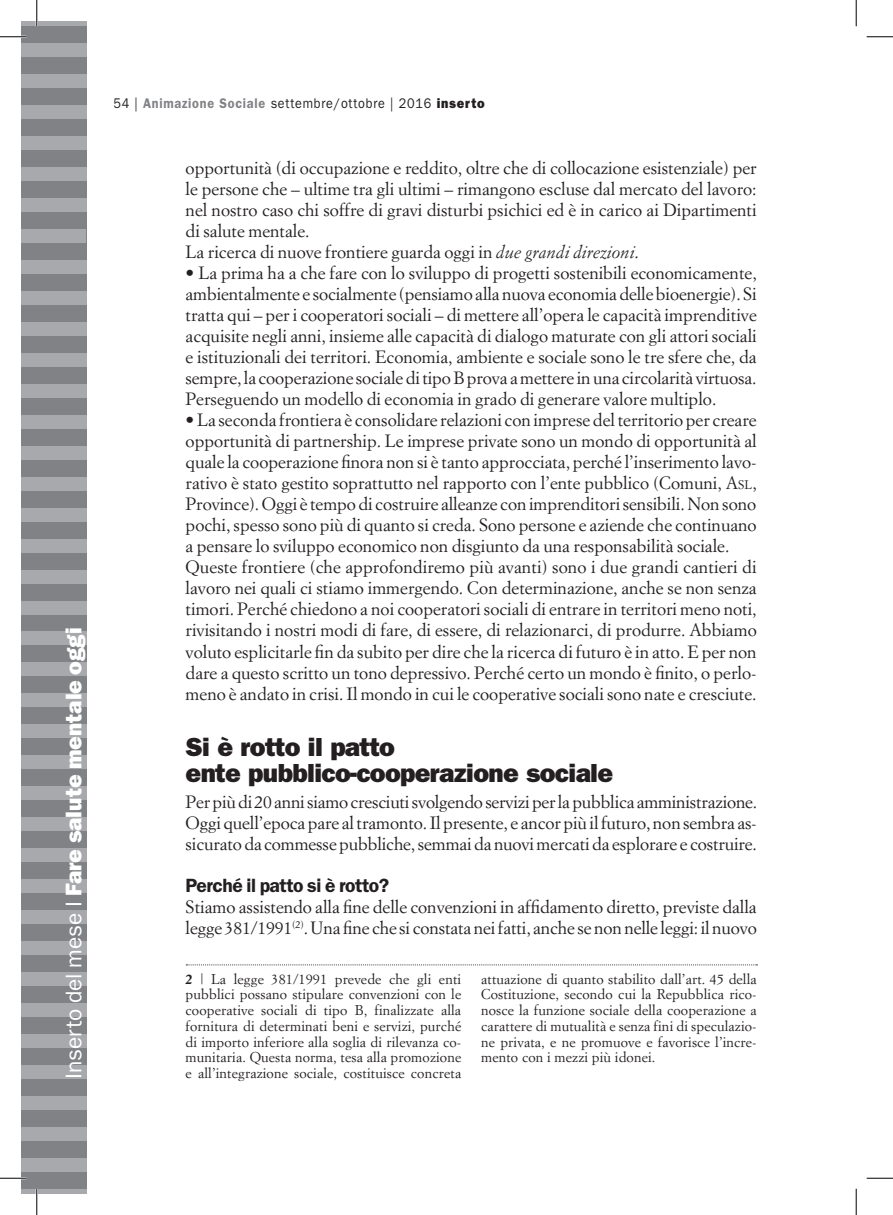
<style>
.page{position:relative;width:893px;height:1215px;background:#fff}
.page>*{position:absolute;margin:0;border:0;box-sizing:border-box;transform-origin:0 0}
.TitoloA{font:26.25px "ITC Franklin Gothic Std Hvy";letter-spacing:-.025em;color:#231f20}
.t1{font:22.75px "ITC Franklin Gothic Std Hvy";color:#fff}
.Titolo_B{font:600 19.25px "ITC Franklin Gothic Std";letter-spacing:-.025em;color:#231f20}
.Testo_base{font:17.5px/21px "Simoncini Garamond Std";color:#231f20;text-align:justify}
.note{font:14px/15.8px "Simoncini Garamond Std";letter-spacing:.01em;color:#231f20;text-align:justify}
.t2{font:14px "ITC Franklin Gothic Std";letter-spacing:.06em;color:#231f20;scale:.9 1}
.s1{font-family:"ITC Franklin Gothic Std"}
.s2{font-weight:600;color:#808285}
.s3{font-family:"ITC Franklin Gothic Std Hvy"}
.s4{font-style:italic}
.s5{font-style:inherit}
.s6{font-size:12.25px}
.s7{font-weight:700}
</style>
<div class="page">
<div style="left:22px;top:22px;width:64px;height:1171px;background:#808285"></div>
<hr style="left:22px;top:22px;width:64px;height:4px;background:#a8a9ad">
<div style="left:22px;top:43px;width:64px;height:14px;background:#a8a9ad"></div>
<div style="left:22px;top:74px;width:64px;height:14px;background:#a8a9ad"></div>
<div style="left:22px;top:105px;width:64px;height:14px;background:#a8a9ad"></div>
<div style="left:22px;top:476px;width:64px;height:14px;background:#a8a9ad"></div>
<div style="left:22px;top:817px;width:64px;height:14px;background:#a8a9ad"></div>
<div style="left:22px;top:136px;width:64px;height:14px;background:#a8a9ad"></div>
<div style="left:22px;top:507px;width:64px;height:14px;background:#a8a9ad"></div>
<div style="left:22px;top:848px;width:64px;height:14px;background:#a8a9ad"></div>
<div style="left:22px;top:167px;width:64px;height:14px;background:#a8a9ad"></div>
<div style="left:22px;top:538px;width:64px;height:14px;background:#a8a9ad"></div>
<div style="left:22px;top:879px;width:64px;height:14px;background:#a8a9ad"></div>
<div style="left:22px;top:198px;width:64px;height:13px;background:#a8a9ad"></div>
<div style="left:22px;top:229px;width:63px;height:13px;background:#a8a9ad"></div>
<div style="left:22px;top:569px;width:64px;height:14px;background:#a8a9ad"></div>
<div style="left:22px;top:910px;width:64px;height:14px;background:#a8a9ad"></div>
<div style="left:22px;top:260px;width:64px;height:13px;background:#a8a9ad"></div>
<div style="left:22px;top:600px;width:64px;height:14px;background:#a8a9ad"></div>
<div style="left:22px;top:941px;width:64px;height:14px;background:#a8a9ad"></div>
<div style="left:22px;top:291px;width:64px;height:13px;background:#a8a9ad"></div>
<div style="left:22px;top:631px;width:64px;height:14px;background:#a8a9ad"></div>
<div style="left:22px;top:972px;width:64px;height:14px;background:#a8a9ad"></div>
<div style="left:22px;top:322px;width:64px;height:13px;background:#a8a9ad"></div>
<div style="left:22px;top:662px;width:64px;height:14px;background:#a8a9ad"></div>
<div style="left:22px;top:1003px;width:64px;height:14px;background:#a8a9ad"></div>
<div style="left:22px;top:353px;width:64px;height:13px;background:#a8a9ad"></div>
<div style="left:22px;top:693px;width:64px;height:14px;background:#a8a9ad"></div>
<div style="left:22px;top:1034px;width:64px;height:14px;background:#a8a9ad"></div>
<div style="left:22px;top:384px;width:64px;height:13px;background:#a8a9ad"></div>
<div style="left:22px;top:724px;width:64px;height:14px;background:#a8a9ad"></div>
<div style="left:22px;top:1065px;width:64px;height:14px;background:#a8a9ad"></div>
<div style="left:22px;top:415px;width:64px;height:13px;background:#a8a9ad"></div>
<div style="left:22px;top:755px;width:64px;height:14px;background:#a8a9ad"></div>
<div style="left:22px;top:1096px;width:64px;height:14px;background:#a8a9ad"></div>
<div style="left:22px;top:1158px;width:64px;height:14px;background:#a8a9ad"></div>
<div style="left:22px;top:446px;width:64px;height:13px;background:#a8a9ad"></div>
<div style="left:22px;top:786px;width:64px;height:14px;background:#a8a9ad"></div>
<div style="left:22px;top:1127px;width:64px;height:14px;background:#a8a9ad"></div>
<hr style="left:22px;top:1189px;width:64px;height:4px;background:#a8a9ad">
<svg style="left:186px;top:964px;width:571px;height:1px"></svg>
<hr style="left:0;top:36px;width:26px;height:2px;background:#fff">
<hr style="left:0;top:1177px;width:26px;height:2px;background:#fff">
<hr style="left:36px;top:0;width:2px;height:26px;background:#fff">
<hr style="left:36px;top:1188px;width:2px;height:26px;background:#fff">
<svg style="left:0;top:36px;width:26px;height:1px"></svg>
<svg style="left:866px;top:36px;width:26px;height:1px"></svg>
<svg style="left:0;top:1177px;width:26px;height:1px"></svg>
<svg style="left:866px;top:1177px;width:26px;height:1px"></svg>
<svg style="left:36px;top:0;width:1px;height:26px"></svg>
<svg style="left:36px;top:1188px;width:1px;height:26px"></svg>
<svg style="left:855px;top:0;width:1px;height:26px"></svg>
<svg style="left:855px;top:1188px;width:1px;height:26px"></svg>
<h2 class="t1" style="left:60px;top:1078px;width:453px;rotate:-90deg"><span class="s1">Inserto del mese I</span> Fare salute mentale oggi</h2>
<p class="t2" style="left:113px;top:95px;width:414px">54 | <span class="s2">Animazione Sociale</span> settembre/ottobre | 2016 <span class="s3">inserto</span></p>
<p class="Testo_base" style="left:185px;top:157px;width:572px">opportunità (di occupazione e reddito, oltre che di collocazione esistenziale) per le persone che – ultime tra gli ultimi – rimangono escluse dal mercato del lavoro: nel nostro caso chi soffre di gravi disturbi psichici ed è in carico ai Dipartimenti di salute mentale.</p>
<p class="Testo_base" style="left:185px;top:241px;width:454px">La ricerca di nuove frontiere guarda oggi in <span class="s4">due grandi direzioni</span>.</p>
<p class="Testo_base" style="left:185px;top:262px;width:572px">• La prima ha a che fare con lo sviluppo di progetti sostenibili economicamente, ambientalmente e socialmente (pensiamo alla nuova economia delle bioenergie). Si tratta qui – per i cooperatori sociali – di mettere all’opera le capacità imprenditive acquisite negli anni, insieme alle capacità di dialogo maturate con gli attori sociali e istituzionali dei territori. Economia, ambiente e sociale sono le tre sfere che, da sempre, la cooperazione sociale di tipo B prova a mettere in una circolarità virtuosa.<br>Perseguendo un modello di economia in grado di generare valore multiplo.</p>
<p class="Testo_base" style="left:185px;top:409px;width:572px">• La seconda frontiera è consolidare relazioni con imprese del territorio per creare opportunità di partnership. Le imprese private sono un mondo di opportunità al quale la cooperazione finora non si è tanto approcciata, perché l’inserimento lavo&shy;rativo è stato gestito soprattutto nel rapporto con l’ente pubblico (Comuni, <span class="s5">A</span><span class="s6">sl</span>, Province). Oggi è tempo di costruire alleanze con imprenditori sensibili. Non sono pochi, spesso sono più di quanto si creda. Sono persone e aziende che continuano a pensare lo sviluppo economico non disgiunto da una responsabilità sociale.</p>
<p class="Testo_base" style="left:185px;top:556px;width:572px">Queste frontiere (che approfondiremo più avanti) sono i due grandi cantieri di lavoro nei quali ci stiamo immergendo. Con determinazione, anche se non senza timori. Perché chiedono a noi cooperatori sociali di entrare in territori meno noti, rivisitando i nostri modi di fare, di essere, di relazionarci, di produrre. Abbiamo voluto esplicitarle fin da subito per dire che la ricerca di futuro è in atto. E per non dare a questo scritto un tono depressivo. Perché certo un mondo è finito, o perlo&shy;meno è andato in crisi. Il mondo in cui le cooperative sociali sono nate e cresciute.</p>
<p class="TitoloA" style="left:185px;top:731px;width:211px">Si è rotto il patto</p>
<p class="TitoloA" style="left:185px;top:757px;width:429px">ente pubblico-cooperazione sociale</p>
<p class="Testo_base" style="left:185px;top:791px;width:573px">Per più di 20 anni siamo cresciuti svolgendo servizi per la pubblica amministrazione.<br>Oggi quell’epoca pare al tramonto. Il presente, e ancor più il futuro, non sembra as&shy;sicurato da commesse pubbliche, semmai da nuovi mercati da esplorare e costruire.</p>
<p class="Titolo_B" style="left:185px;top:874px;width:205px">Perché il patto si è rotto?</p>
<p class="Testo_base" style="left:185px;top:896px;width:572px">Stiamo assistendo alla fine delle convenzioni in affidamento diretto, previste dalla legge 381/1991<sup>(2)</sup>. Una fine che si constata nei fatti, anche se non nelle leggi: il nuovo</p>
<p class="note" style="left:185px;top:970px;width:277px"><span class="s7">2</span> <span class="s4">|</span> La legge 381/1991 prevede che gli enti pubblici possano stipulare convenzioni con le cooperative sociali di tipo B, finalizzate alla fornitura di determinati beni e servizi, purché di importo inferiore alla soglia di rilevanza co&shy;munitaria. Questa norma, tesa alla promozione e all’integrazione sociale, costituisce concreta</p>
<p class="note" style="left:481px;top:970px;width:277px">attuazione di quanto stabilito dall’art. 45 della Costituzione, secondo cui la Repubblica rico&shy;nosce la funzione sociale della cooperazione a carattere di mutualità e senza fini di speculazio&shy;ne privata, e ne promuove e favorisce l’incre&shy;mento con i mezzi più idonei.</p>
</div>
